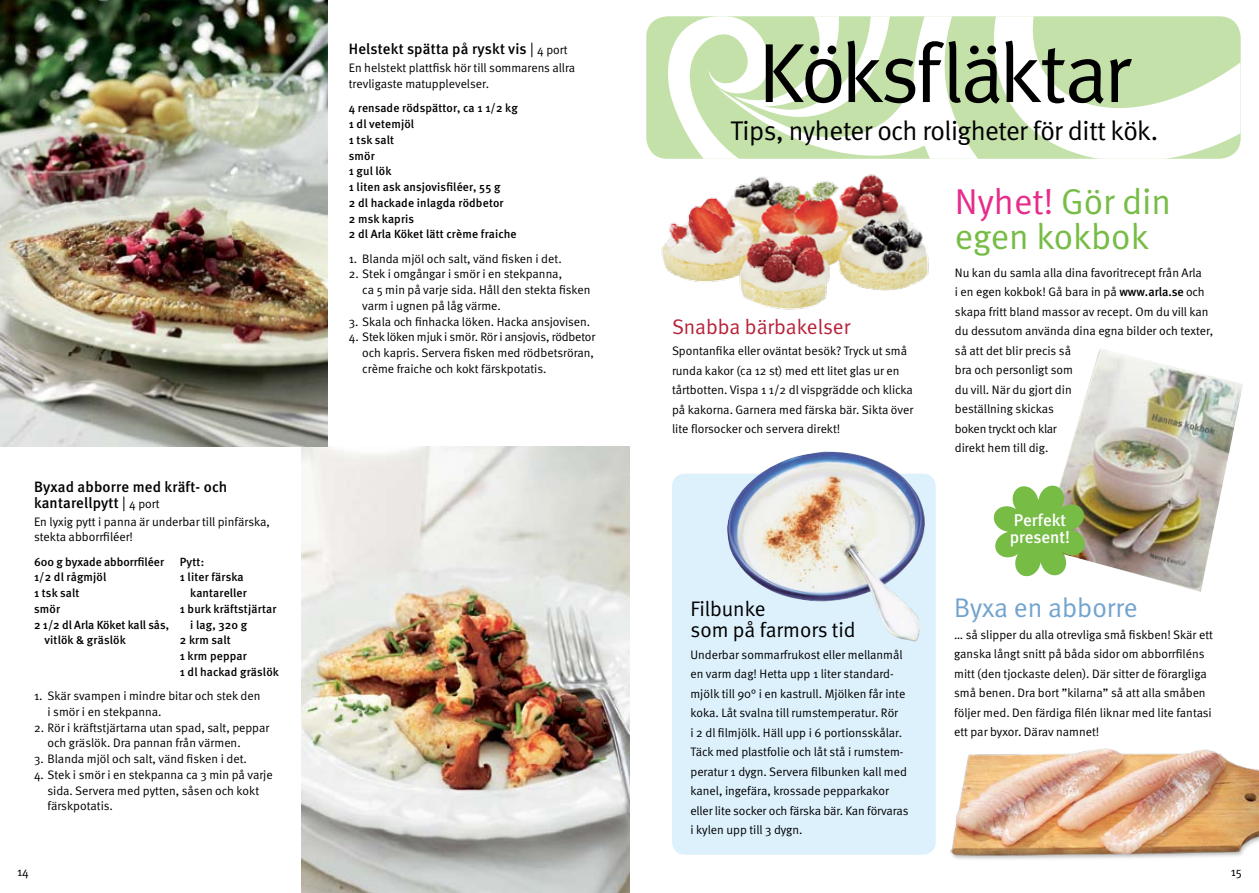
<style>
.page{position:relative;width:1259px;height:893px;background:#fff}
.page>*{position:absolute;margin:0;border:0;box-sizing:border-box;transform-origin:0 0}
.t1{font:84px "Meta Normal";letter-spacing:-.04em;color:#000}
.t2{font:36px/34.5px "Meta Normal";color:#76bc45}
.t3{font:27px "Meta Normal";letter-spacing:-.02em;color:#000}
.t4{font:27px "Meta Normal";color:#72a3cf}
.t5{font:21px/21px "Meta Normal";color:#000}
.t6{font:21px "Meta Normal";color:#b82139}
.t7{font:500 17.1px/17.1px "Meta";color:#fff}
.t8{font:500 15px/15.8px "Meta";letter-spacing:.015em;color:#000}
.t9{font:12.3px/19.5px "Meta Normal";color:#000}
.t10{font:500 11.85px/15.8px "Meta";letter-spacing:.015em;color:#000}
.s1{font-family:"Meta Normal";font-weight:400}
.s2{font-family:"Meta Normal";font-weight:400;font-size:12.3px}
.s3{color:#e72c8c}
.s4{font-family:"Meta";font-weight:500}
</style>
<div class="page">
<img style="left:302px;top:446px;width:327px;height:447px">
<img style="left:0;top:0;width:327px;height:446px">
<img style="left:1060px;top:348px;width:183px;height:244px">
<div style="left:672px;top:474px;width:263px;height:381px;background:#ddf1fd;border-radius:13px"></div>
<svg style="left:1182px;top:16px;width:58px;height:143px;fill:#c4e1aa"></svg>
<svg style="left:646px;top:16px;width:536px;height:143px"></svg>
<svg style="left:993px;top:484px;width:93px;height:94px"></svg>
<img style="left:934px;top:733px;width:325px;height:126px">
<img style="left:727px;top:452px;width:198px;height:190px">
<img style="left:661px;top:174px;width:268px;height:136px">
<p class="t8" style="left:34px;top:479px;width:195px">Byxad abborre med kräft- och kantarellpytt <span class="s1">|</span> <span class="s2">4 port</span></p>
<p class="t9" style="left:34px;top:513px;width:237px;line-height:15.8px">En lyxig pytt i panna är underbar till pinfärska, stekta abborrfiléer!</p>
<p class="t10" style="left:34px;top:554px;width:131px">600 g byxade abborrfiléer</p>
<p class="t10" style="left:34px;top:570px;width:74px">1/2 dl rågmjöl</p>
<p class="t10" style="left:34px;top:585px;width:47px">1 tsk salt</p>
<p class="t10" style="left:34px;top:601px;width:27px">smör</p>
<p class="t10" style="left:34px;top:617px;width:136px">2 1/2 dl Arla Köket kall sås,</p>
<p class="t10" style="left:45px;top:633px;width:83px">vitlök &amp; gräslök</p>
<p class="t10" style="left:180px;top:554px;width:26px">Pytt:</p>
<p class="t10" style="left:180px;top:570px;width:65px">1 liter färska</p>
<p class="t10" style="left:190px;top:585px;width:58px">kantareller</p>
<p class="t10" style="left:180px;top:601px;width:98px">1 burk kräftstjärtar</p>
<p class="t10" style="left:190px;top:617px;width:58px">i lag, 320 g</p>
<p class="t10" style="left:180px;top:633px;width:53px">2 krm salt</p>
<p class="t10" style="left:180px;top:648px;width:69px">1 krm peppar</p>
<p class="t10" style="left:180px;top:664px;width:101px">1 dl hackad gräslök</p>
<p class="t9" style="left:48px;top:688px;width:214px;line-height:15.8px;text-indent:-14px">1. Skär svampen i mindre bitar och stek den i smör i en stekpanna.</p>
<p class="t9" style="left:48px;top:719px;width:223px;line-height:15.8px;text-indent:-14px">2. Rör i kräftstjärtarna utan spad, salt, peppar och gräslök. Dra pannan från värmen.</p>
<p class="t9" style="left:34px;top:749px;width:214px">3. Blanda mjöl och salt, vänd fisken i det.</p>
<p class="t9" style="left:48px;top:767px;width:227px;line-height:15.8px;text-indent:-14px">4. Stek i smör i en stekpanna ca 3 min på varje sida. Servera med pytten, såsen och kokt färskpotatis.</p>
<p class="t8" style="left:349px;top:42px;width:220px">Helstekt spätta på ryskt vis <span class="s1">|</span> <span class="s2">4 port</span></p>
<p class="t9" style="left:349px;top:60px;width:228px;line-height:15.8px">En helstekt plattfisk hör till sommarens allra trevligaste matupplevelser.</p>
<p class="t10" style="left:349px;top:101px;width:170px">4 rensade rödspättor, ca 1 1/2 kg<br>1 dl vetemjöl<br>1 tsk salt<br>smör<br>1 gul lök<br>1 liten ask ansjovisfiléer, 55 g<br>2 dl hackade inlagda rödbetor<br>2 msk kapris<br>2 dl Arla Köket lätt crème fraiche</p>
<p class="t9" style="left:349px;top:248px;width:214px">1. Blanda mjöl och salt, vänd fisken i det.</p>
<p class="t9" style="left:362px;top:266px;width:230px;line-height:15.8px;text-indent:-14px">2. Stek i omgångar i smör i en stekpanna,<br>ca 5 min på varje sida. Håll den stekta fisken varm i ugnen på låg värme.</p>
<p class="t9" style="left:349px;top:311px;width:243px">3. Skala och finhacka löken. Hacka ansjovisen.</p>
<p class="t9" style="left:362px;top:329px;width:234px;line-height:15.8px;text-align:justify;text-indent:-14px">4. Stek löken mjuk i smör. Rör i ansjovis, rödbetor och kapris. Servera fisken med rödbetsröran, crème fraiche och kokt färskpotatis.</p>
<h1 class="t1" style="left:758px;top:24px;width:373px">Köksfläktar</h1>
<h3 class="t3" style="left:730px;top:115px;width:429px">Tips, nyheter och roligheter för ditt kök.</h3>
<h3 class="t6" style="left:672px;top:314px;width:180px">Snabba bärbakelser</h3>
<p class="t9" style="left:672px;top:341px;width:243px">Spontanfika eller oväntat besök? Tryck ut små runda kakor (ca 12 st) med ett litet glas ur en tårtbotten. Vispa 1 1/2 dl vispgrädde och klicka på kakorna. Garnera med färska bär. Sikta över lite florsocker och servera direkt!</p>
<h3 class="t5" style="left:690px;top:598px;width:167px">Filbunke<br>som på farmors tid</h3>
<p class="t9" style="left:690px;top:644px;width:219px">Underbar sommarfrukost eller mellanmål en varm dag! Hetta upp 1 liter standard&shy;mjölk till 90° i en kastrull. Mjölken får inte koka. Låt svalna till rumstemperatur. Rör<br>i 2 dl filmjölk. Häll upp i 6 portionsskålar.<br>Täck med plastfolie och låt stå i rumstem&shy;peratur 1 dygn. Servera filbunken kall med kanel, ingefära, krossade pepparkakor eller lite socker och färska bär. Kan förvaras i kylen upp till 3 dygn.</p>
<h2 class="t2" style="left:955px;top:184px;width:218px"><span class="s3">Nyhet!</span> Gör din egen kokbok</h2>
<p class="t9" style="left:955px;top:263px;width:260px">Nu kan du samla alla dina favoritrecept från Arla<br>i en egen kokbok! Gå bara in på <span class="s4">www.arla.se</span> och skapa fritt bland massor av recept. Om du vill kan du dessutom använda dina egna bilder och texter, så att det blir precis så<br>bra och personligt som<br>du vill. När du gjort din<br>beställning skickas<br>boken tryckt och klar<br>direkt hem till dig.</p>
<h3 class="t7" style="left:1009px;top:512px;width:62px">Perfekt present!</h3>
<h3 class="t4" style="left:954px;top:592px;width:185px">Byxa en abborre</h3>
<p class="t9" style="left:954px;top:625px;width:260px">… så slipper du alla otrevliga små fiskben! Skär ett ganska långt snitt på båda sidor om abborrfiléns mitt (den tjockaste delen). Där sitter de förargliga små benen. Dra bort ”kilarna” så att alla småben följer med. Den färdiga filén liknar med lite fantasi ett par byxor. Därav namnet!</p>
<p class="t9" style="left:17px;top:862px;width:13px">14</p>
<p class="t9" style="left:1230px;top:862px;width:13px">15</p>
</div>
